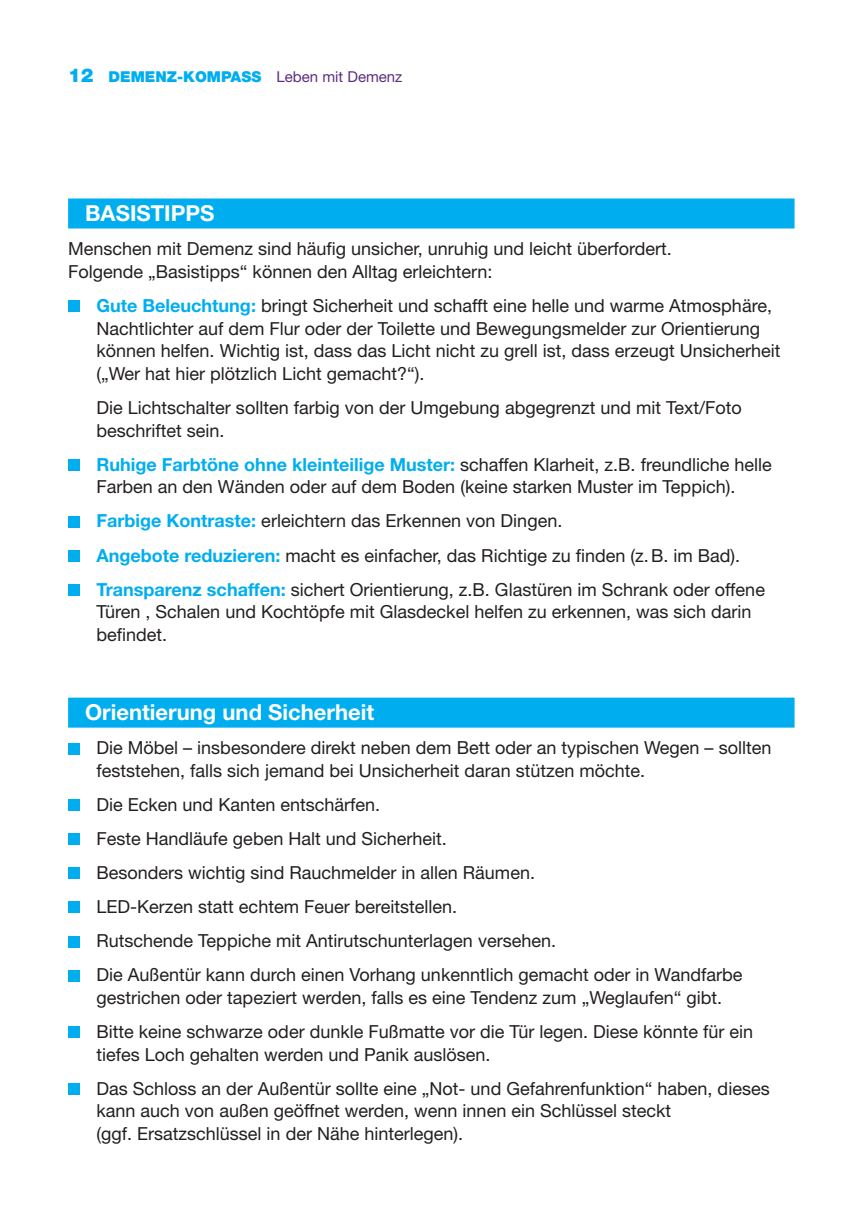
<style>
.page{position:relative;width:857px;height:1225px;background:#fff}
.page>*{position:absolute;margin:0;border:0;box-sizing:border-box;transform-origin:0 0}
.t1{font:700 22px "Helvetica Neue LT Pro";color:#fff}
.t2{font:18px/22.6px "Helvetica Neue LT Pro";color:#231f20}
.t3{font:900 15px "Helvetica Neue LT Pro";color:#00aeef}
.s1{font-size:19px}
.s2{font-weight:400;color:#5e2e7e}
.s3{font-weight:700;color:#00aeef}
</style>
<div class="page">
<div style="left:68px;top:697px;width:726px;height:30px;background:#00aeef"></div>
<div style="left:68px;top:743px;width:11px;height:11px;background:#00aeef"></div>
<div style="left:68px;top:799px;width:11px;height:12px;background:#00aeef"></div>
<div style="left:68px;top:833px;width:11px;height:12px;background:#00aeef"></div>
<div style="left:68px;top:867px;width:11px;height:12px;background:#00aeef"></div>
<div style="left:68px;top:902px;width:11px;height:11px;background:#00aeef"></div>
<div style="left:68px;top:936px;width:11px;height:11px;background:#00aeef"></div>
<div style="left:68px;top:970px;width:11px;height:11px;background:#00aeef"></div>
<div style="left:68px;top:1026px;width:11px;height:12px;background:#00aeef"></div>
<div style="left:68px;top:1083px;width:11px;height:11px;background:#00aeef"></div>
<div style="left:68px;top:198px;width:726px;height:30px;background:#00aeef"></div>
<div style="left:68px;top:300px;width:11px;height:12px;background:#00aeef"></div>
<div style="left:68px;top:459px;width:11px;height:12px;background:#00aeef"></div>
<div style="left:68px;top:516px;width:11px;height:11px;background:#00aeef"></div>
<div style="left:68px;top:550px;width:11px;height:11px;background:#00aeef"></div>
<div style="left:68px;top:584px;width:11px;height:11px;background:#00aeef"></div>
<p class="t3" style="left:68px;top:67px;width:336px"><span class="s1">12</span> DEMENZ-KOMPASS <span class="s2">Leben mit Demenz</span></p>
<p class="t1" style="left:85px;top:199px;width:131px">BASISTIPPS</p>
<p class="t2" style="left:68px;top:237px;width:605px">Menschen mit Demenz sind häufig unsicher, unruhig und leicht überfordert.<br>Folgende „Basistipps“ können den Alltag erleichtern:</p>
<p class="t2" style="left:96px;top:294px;width:685px"><span class="s3">Gute Beleuchtung:</span> bringt Sicherheit und schafft eine helle und warme Atmosphäre, Nachtlichter auf dem Flur oder der Toilette und Bewegungsmelder zur Orientierung können helfen. Wichtig ist, dass das Licht nicht zu grell ist, dass erzeugt Unsicherheit („Wer hat hier plötzlich Licht gemacht?“).</p>
<p class="t2" style="left:96px;top:396px;width:646px">Die Lichtschalter sollten farbig von der Umgebung abgegrenzt und mit Text/Foto beschriftet sein.</p>
<p class="t2" style="left:96px;top:452px;width:676px"><span class="s3">Ruhige Farbtöne ohne kleinteilige Muster:</span> schaffen Klarheit, z.B. freundliche helle<br>Farben an den Wänden oder auf dem Boden (keine starken Muster im Teppich).</p>
<p class="t2" style="left:96px;top:503px;width:669px;line-height:34px"><span class="s3">Farbige Kontraste:</span> erleichtern das Erkennen von Dingen.<br><span class="s3">Angebote reduzieren:</span> macht es einfacher, das Richtige zu finden (z.B. im Bad).<br><span class="s3">Transparenz schaffen:</span> sichert Orientierung, z.B. Glastüren im Schrank oder offene</p>
<p class="t2" style="left:96px;top:600px;width:656px">Türen , Schalen und Kochtöpfe mit Glasdeckel helfen zu erkennen, was sich darin befindet.</p>
<p class="t1" style="left:85px;top:698px;width:290px">Orientierung und Sicherheit</p>
<p class="t2" style="left:96px;top:736px;width:676px">Die Möbel – insbesondere direkt neben dem Bett oder an typischen Wegen – sollten feststehen, falls sich jemand bei Unsicherheit daran stützen möchte.</p>
<p class="t2" style="left:96px;top:787px;width:647px;line-height:34px">Die Ecken und Kanten entschärfen.<br>Feste Handläufe geben Halt und Sicherheit.<br>Besonders wichtig sind Rauchmelder in allen Räumen.<br>LED-Kerzen statt echtem Feuer bereitstellen.<br>Rutschende Teppiche mit Antirutschunterlagen versehen.<br>Die Außentür kann durch einen Vorhang unkenntlich gemacht oder in Wandfarbe</p>
<p class="t2" style="left:96px;top:980px;width:658px;line-height:34px">gestrichen oder tapeziert werden, falls es eine Tendenz zum „Weglaufen“ gibt.<br>Bitte keine schwarze oder dunkle Fußmatte vor die Tür legen. Diese könnte für ein</p>
<p class="t2" style="left:96px;top:1036px;width:674px;line-height:34px">tiefes Loch gehalten werden und Panik auslösen.<br>Das Schloss an der Außentür sollte eine „Not- und Gefahrenfunktion“ haben, dieses</p>
<p class="t2" style="left:96px;top:1099px;width:576px">kann auch von außen geöffnet werden, wenn innen ein Schlüssel steckt (ggf. Ersatzschlüssel in der Nähe hinterlegen).</p>
</div>
